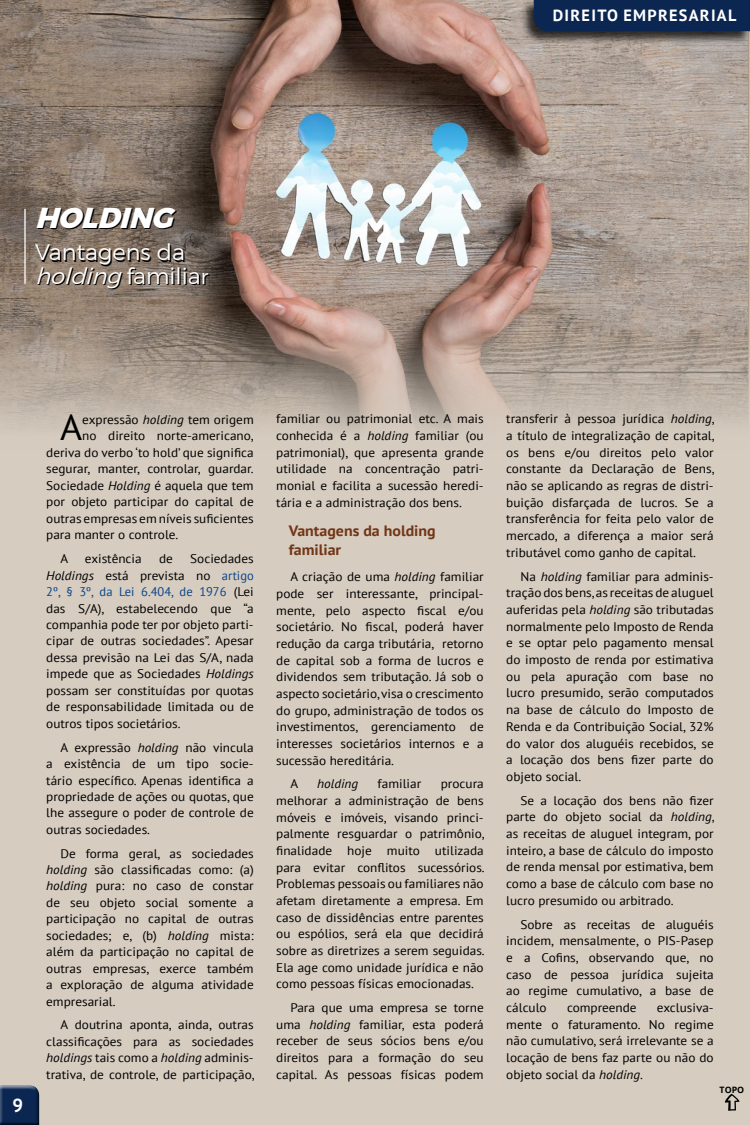
<style>
.page{position:relative;width:750px;height:1125px;background:#d6ccc0}
.page>*{position:absolute;margin:0;border:0;box-sizing:border-box;transform-origin:0 0}
.t1{font:35.75px "PT Sans";color:#000;scale:1.06 1}
.t2{font:italic 800 28.75px "Montserrat";color:#fff}
.t3{font:300 22.5px/23.8px "Montserrat";color:#fff}
.t4{font:700 18.75px "PT Sans";color:#fff}
.t5{font:700 16.25px "PT Sans";letter-spacing:.08em;color:#fff}
.t6{font:700 15px/19.1px "PT Sans";color:#723617;scale:1.06 1}
.t7{font:12.5px/16.6px "PT Sans";color:#000;text-align:justify;scale:1.06 1}
.t8{font:italic 12.5px "PT Sans";color:#000;scale:1.06 1}
.t9{font:700 8.75px "Open Sans";color:#000}
.s1{font-style:italic}
.s2{font-size:20.75px}
.s3{color:#0a4589}
</style>
<div class="page">
<svg style="left:0;top:0;width:749px;height:431px;background:#a09085"></svg>
<div style="left:0;top:1081px;width:41px;height:44px;background:#fff;opacity:.75"></div>
<div style="left:0;top:1087px;width:43px;height:38px;background:#000;opacity:.75"></div>
<div style="left:521px;top:0;width:229px;height:45px;background:#000;opacity:.75"></div>
<div style="left:534px;top:0;width:216px;height:31px;background:#0b2650"></div>
<hr style="left:24px;top:209px;width:2px;height:75px;background:#fff">
<svg style="left:725px;top:1094px;width:15px;height:17px"></svg>
<h3 class="t5" style="left:553px;top:5px;width:185px">DIREITO EMPRESARIAL</h3>
<h2 class="t2" style="left:35px;top:194px;width:150px">HOLDING</h2>
<h3 class="t3" style="left:35px;top:240px;width:175px">Vantagens da <span class="s1">holding</span> familia<span class="s2">r</span></h3>
<h3 class="t4" style="left:13px;top:1093px;width:12px">9</h3>
<h1 class="t1" style="left:60px;top:405px;width:22px">A</h1>
<p class="t7" style="left:82px;top:411px;width:163px">expressão <span class="s1">holding</span> tem origem</p>
<p class="t7" style="left:82px;top:428px;width:163px">no direito norte-americano,</p>
<p class="t7" style="left:46px;top:444px;width:197px">deriva do verbo ‘to hold’ que significa</p>
<p class="t7" style="left:46px;top:460px;width:197px">segurar, manter, controlar, guardar.</p>
<p class="t7" style="left:46px;top:477px;width:197px">Sociedade <span class="s1">Holding</span> é aquela que tem</p>
<p class="t7" style="left:46px;top:493px;width:197px">por objeto participar do capital de</p>
<p class="t7" style="left:46px;top:510px;width:197px">outras empresas em níveis suficientes</p>
<p class="t7" style="left:46px;top:526px;width:126px">para manter o controle.</p>
<p class="t7" style="left:60px;top:550px;width:9px">A</p>
<p class="t7" style="left:85px;top:550px;width:55px">existência</p>
<p class="t7" style="left:159px;top:550px;width:15px">de</p>
<p class="t7" style="left:46px;top:550px;width:197px;text-indent:144px">Sociedades <span class="s1">Holdings</span> está prevista no <span class="s3">artigo 2º, § 3º, da Lei 6.404, de 1976</span> (Lei das S/A), estabelecendo que “a companhia pode ter por objeto parti&shy;cipar de outras sociedades”. Apesar dessa previsão na Lei das S/A, nada impede que as Sociedades <span class="s1">Holdings </span>possam ser constituídas por quotas de responsabilidade limitada ou de outros tipos societários.</p>
<p class="t7" style="left:46px;top:739px;width:197px;text-indent:14px">A expressão <span class="s1">holding</span> não vincula a existência de um tipo socie&shy;tário específico. Apenas identifica a propriedade de ações ou quotas, que lhe assegure o poder de controle de outras sociedades.</p>
<p class="t7" style="left:46px;top:845px;width:197px;text-indent:14px">De forma geral, as sociedades <span class="s1">holding</span> são classificadas como: (a) <span class="s1">holding</span> pura: no caso de constar de seu objeto social somente a participação no capital de outras sociedades; e, (b) <span class="s1">holding</span> mista: além da participação no capital de outras empresas, exerce também a exploração de alguma atividade empresarial.</p>
<p class="t7" style="left:46px;top:1016px;width:198px;text-indent:14px">A doutrina aponta, ainda, outras classificações para as sociedades <span class="s1">holdings</span> tais como a <span class="s1">holding</span> adminis&shy;trativa, de controle, de participação,</p>
<p class="t7" style="left:276px;top:410px;width:197px">familiar ou patrimonial etc. A mais conhecida é a <span class="s1">holding</span> familiar (ou patrimonial), que apresenta grande utilidade na concentração patri&shy;monial e facilita a sucessão heredi&shy;tária e a administração dos bens.</p>
<p class="t6" style="left:289px;top:521px;width:140px">Vantagens da holding familiar</p>
<p class="t7" style="left:276px;top:568px;width:197px;text-indent:14px">A criação de uma <span class="s1">holding</span> familiar pode ser interessante, principal&shy;mente, pelo aspecto fiscal e/ou societário. No fiscal, poderá haver redução da carga tributária, retorno de capital sob a forma de lucros e dividendos sem tributação. Já sob o aspecto societário, visa o crescimento do grupo, administração de todos os investimentos, gerenciamento de interesses societários internos e a sucessão hereditária.</p>
<p class="t7" style="left:290px;top:775px;width:9px">A</p>
<p class="t8" style="left:317px;top:776px;width:40px">holding</p>
<p class="t7" style="left:378px;top:775px;width:43px">familiar</p>
<p class="t7" style="left:276px;top:775px;width:198px;text-indent:165px">procura melhorar a administração de bens móveis e imóveis, visando princi&shy;palmente resguardar o patrimônio, finalidade hoje muito utilizada para evitar conflitos sucessórios.<br>Problemas pessoais ou familiares não afetam diretamente a empresa. Em caso de dissidências entre parentes ou espólios, será ela que decidirá sobre as diretrizes a serem seguidas.<br>Ela age como unidade jurídica e não como pessoas físicas emocionadas.</p>
<p class="t7" style="left:276px;top:999px;width:197px;text-indent:14px">Para que uma empresa se torne uma <span class="s1">holding</span> familiar, esta poderá receber de seus sócios bens e/ou direitos para a formação do seu capital. As pessoas físicas podem</p>
<p class="t7" style="left:506px;top:410px;width:198px">transferir à pessoa jurídica <span class="s1">holding</span>, a título de integralização de capital, os bens e/ou direitos pelo valor constante da Declaração de Bens, não se aplicando as regras de distri&shy;buição disfarçada de lucros. Se a transferência for feita pelo valor de mercado, a diferença a maior será tributável como ganho de capital.</p>
<p class="t7" style="left:506px;top:568px;width:197px;text-indent:14px">Na <span class="s1">holding</span> familiar para adminis&shy;tração dos bens, as receitas de aluguel auferidas pela <span class="s1">holding</span> são tributadas normalmente pelo Imposto de Renda e se optar pelo pagamento mensal do imposto de renda por estimativa ou pela apuração com base no lucro presumido, serão computados na base de cálculo do Imposto de Renda e da Contribuição Social, 32% do valor dos aluguéis recebidos, se a locação dos bens fizer parte do objeto social.</p>
<p class="t7" style="left:506px;top:792px;width:198px;text-indent:14px">Se a locação dos bens não fizer parte do objeto social da <span class="s1">holding</span>, as receitas de aluguel integram, por inteiro, a base de cálculo do imposto de renda mensal por estimativa, bem como a base de cálculo com base no lucro presumido ou arbitrado.</p>
<p class="t7" style="left:506px;top:916px;width:197px;text-indent:14px">Sobre as receitas de aluguéis incidem, mensalmente, o PIS-Pasep e a Cofins, observando que, no caso de pessoa jurídica sujeita ao regime cumulativo, a base de cálculo</p>
<p class="t7" style="left:506px;top:999px;width:197px;text-indent:151px">exclusiva&shy;mente o faturamento. No regime não cumulativo, será irrelevante se a locação de bens faz parte ou não do objeto social da <span class="s1">holding</span>.</p>
<p class="t7" style="left:567px;top:999px;width:67px">compreende</p>
<p class="t9" style="left:720px;top:1083px;width:26px">TOPO</p>
</div>
